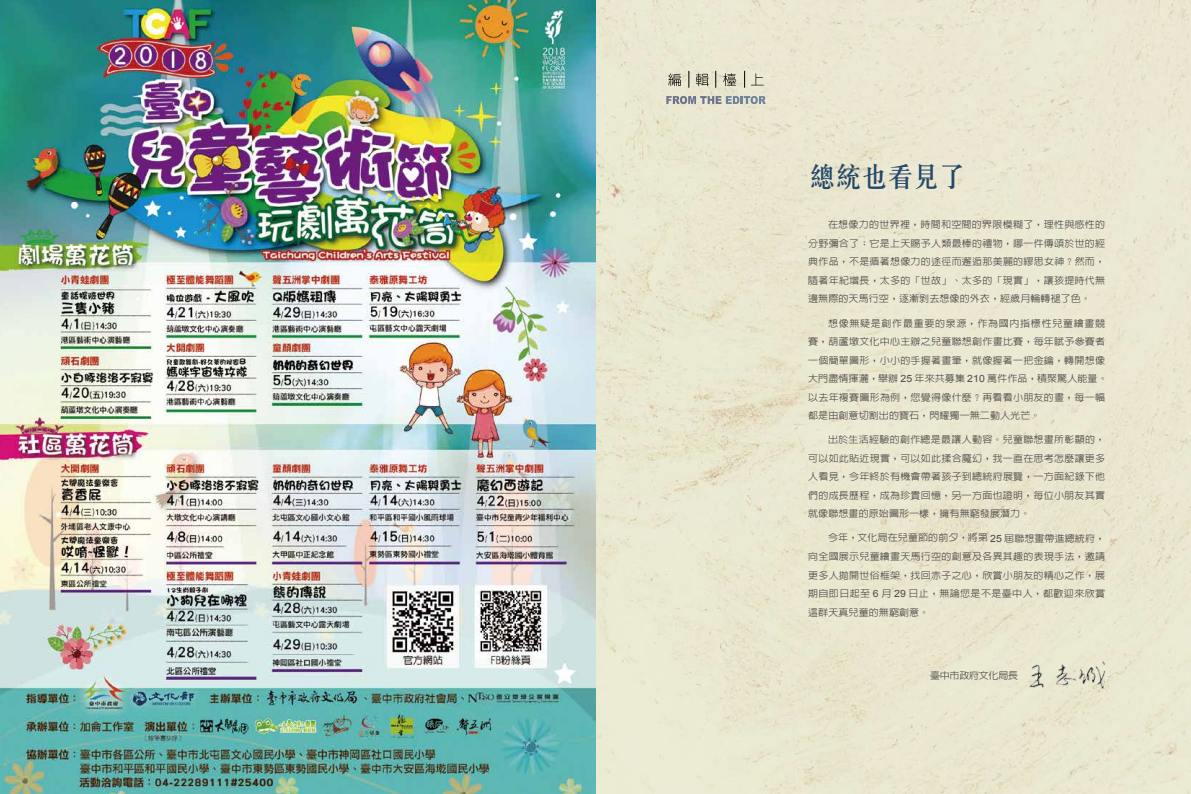
<style>
.page{position:relative;width:1191px;height:794px;background:#fff}
.page>*{position:absolute;margin:0;border:0;box-sizing:border-box;transform-origin:0 0}
.t1{font:500 27.4px "C Song 3 HK";letter-spacing:-.1em;color:#234869;scale:1.05 1}
.t2{font:500 9.5px/18.5px "AR Hei B5";letter-spacing:.025em;color:#4c4948;text-align:justify;scale:1.05 1}
.t3{font:500 9.5px "AR Hei B5";letter-spacing:-.025em;color:#4c4948;scale:1.05 1}
.s1{font-family:"Arial";font-weight:400;font-size:10px}
</style>
<div class="page">
<div style="left:595px;top:0;width:596px;height:794px;background:#eae7d0"></div>
<img style="left:1028px;top:659px;width:78px;height:31px">
<svg style="left:668px;top:73px;width:13px;height:13px"></svg>
<svg style="left:696px;top:73px;width:12px;height:13px"></svg>
<svg style="left:723px;top:73px;width:13px;height:13px"></svg>
<svg style="left:751px;top:73px;width:12px;height:12px"></svg>
<svg style="left:666px;top:96px;width:100px;height:8px"></svg>
<svg style="left:688px;top:71px;width:1px;height:17px"></svg>
<svg style="left:715px;top:71px;width:1px;height:17px"></svg>
<svg style="left:744px;top:71px;width:1px;height:17px"></svg>
<img style="left:0;top:0;width:595px;height:794px">
<h1 class="t1" style="left:808px;top:156px;width:152px">總統也看見了</h1>
<p class="t2" style="left:808px;top:215px;width:284px;text-indent:20px">在想像力的世界裡，時間和空間的界限模糊了，理性與感性的分野彌合了；它是上天賜予人類最棒的禮物，哪一件傳頌於世的經典作品，不是循著想像力的途徑而邂逅那美麗的繆思女神？然而，隨著年紀增長，太多的「世故」、太多的「現實」，讓孩提時代無邊無際的天馬行空，逐漸剝去想像的外衣，經歲月輪轉褪了色。</p>
<p class="t2" style="left:808px;top:314px;width:287px;text-align:left;text-indent:20px">想像無疑是創作最重要的泉源，作為國內指標性兒童繪畫競賽，葫蘆墩文化中心主辦之兒童聯想創作畫比賽，每年賦予參賽者一個簡單圖形，小小的手握著畫筆，就像握著一把金鑰，轉開想像大門盡情揮灑，舉辦 <span class="s1">25</span> 年來共募集 <span class="s1">210</span> 萬件作品，積聚驚人能量。以去年複賽圖形為例，您覺得像什麼？再看看小朋友的畫，每一幅都是由創意切割出的寶石，閃耀獨一無二動人光芒。</p>
<p class="t2" style="left:808px;top:430px;width:284px;text-indent:20px">出於生活經驗的創作總是最讓人動容。兒童聯想畫所彰顯的，可以如此貼近現實，可以如此揉合魔幻，我一直在思考怎麼讓更多人看見，今年終於有機會帶著孩子到總統府展覽，一方面紀錄下他們的成長歷程，成為珍貴回憶，另一方面也證明，每位小朋友其實就像聯想畫的原始圖形一樣，擁有無窮發展潛力。</p>
<p class="t2" style="left:808px;top:528px;width:284px;text-indent:20px">今年，文化局在兒童節的前夕，將第 <span class="s1">25</span> 屆聯想畫帶進總統府，向全國展示兒童繪畫天馬行空的創意及各異其趣的表現手法，邀請更多人拋開世俗框架，找回赤子之心，欣賞小朋友的精心之作，展期自即日起至 <span class="s1">6</span> 月 <span class="s1">29</span> 日止，無論您是不是臺中人，都歡迎來欣賞這群天真兒童的無窮創意。</p>
<p class="t3" style="left:930px;top:671px;width:85px">臺中市政府文化局長</p>
</div>
